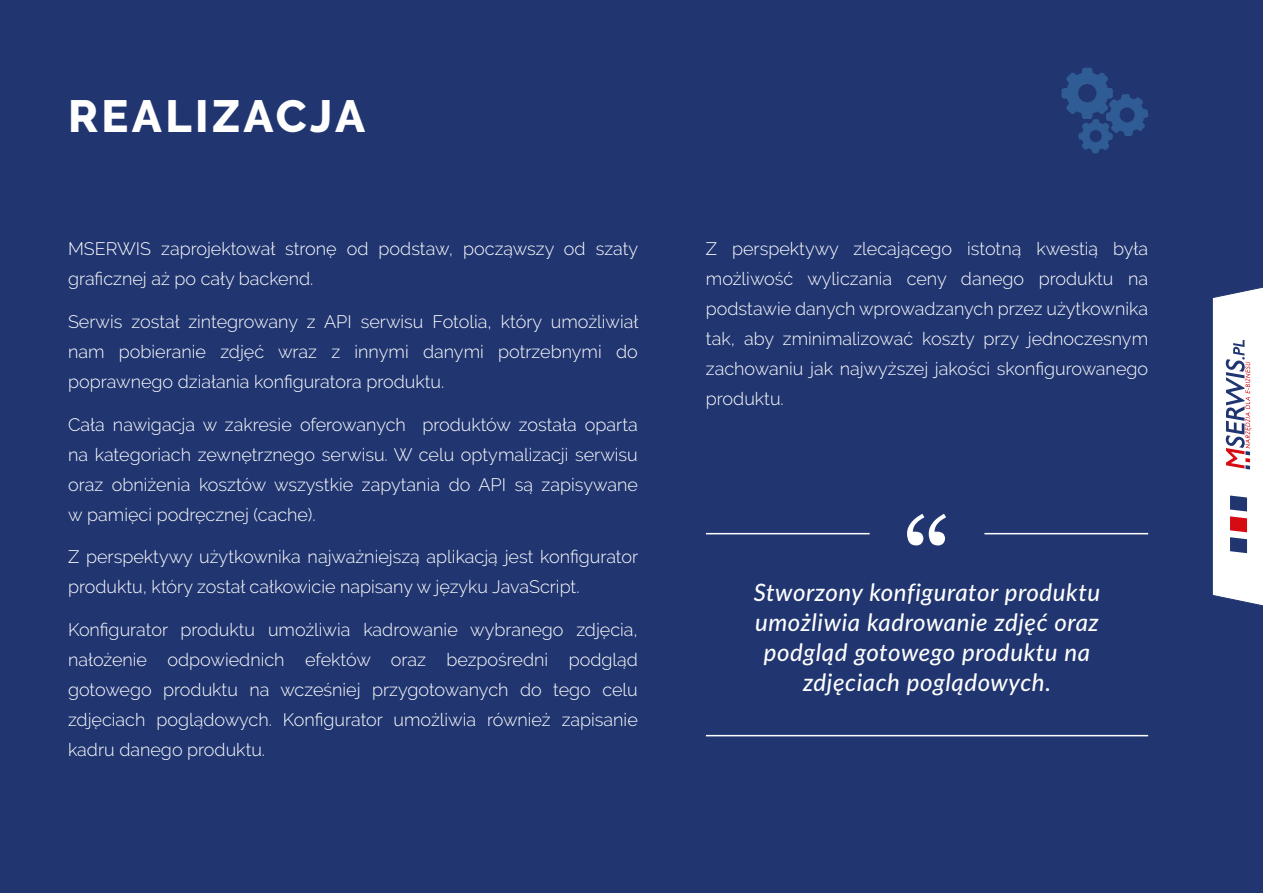
<style>
.page{position:relative;width:1263px;height:893px;background:#213671}
.page>*{position:absolute;margin:0;border:0;box-sizing:border-box;transform-origin:0 0}
.t1{font:120px "Georgia";color:#fff}
.t2{font:800 45px "Raleway";letter-spacing:.075em;color:#fff}
.t3{font:italic 500 24px/30px "Lato";letter-spacing:.025em;color:#fff;text-align:center}
.t4{font:300 18px/30px "Raleway";color:#fff;text-align:justify}
</style>
<div class="page">
<svg style="left:1212px;top:287px;width:51px;height:319px;background:#e0dce4"></svg>
<svg style="left:1061px;top:68px;width:87px;height:85px"></svg>
<hr style="left:706px;top:533px;width:164px;height:1px;background:#fff">
<hr style="left:984px;top:533px;width:164px;height:1px;background:#fff">
<hr style="left:706px;top:735px;width:442px;height:1px;background:#fff">
<p class="t2" style="left:68px;top:90px;width:299px">REALIZACJA</p>
<p class="t4" style="left:68px;top:234px;width:572px">MSERWIS zaprojektował stronę od podstaw, począwszy od szaty graficznej aż po cały backend.</p>
<p class="t4" style="left:68px;top:306px;width:572px">Serwis został zintegrowany z API serwisu Fotolia, który umożliwiał nam pobieranie zdjęć wraz z innymi danymi potrzebnymi do poprawnego działania konfiguratora produktu.</p>
<p class="t4" style="left:68px;top:409px;width:571px">Cała nawigacja w zakresie oferowanych produktów została oparta na kategoriach zewnętrznego serwisu. W celu optymalizacji serwisu oraz obniżenia kosztów wszystkie zapytania do API są zapisywane w pamięci podręcznej (cache).</p>
<p class="t4" style="left:68px;top:542px;width:572px">Z perspektywy użytkownika najważniejszą aplikacją jest konfigurator produktu, który został całkowicie napisany w języku JavaScript.</p>
<p class="t4" style="left:68px;top:615px;width:571px">Konfigurator produktu umożliwia kadrowanie wybranego zdjęcia, nałożenie odpowiednich efektów oraz bezpośredni podgląd gotowego produktu na wcześniej przygotowanych do tego celu zdjęciach poglądowych. Konfigurator umożliwia również zapisanie kadru danego produktu.</p>
<p class="t4" style="left:706px;top:234px;width:444px">Z perspektywy zlecającego istotną kwestią była możliwość wyliczania ceny danego produktu na podstawie danych wprowadzanych przez użytkownika tak, aby zminimalizować koszty przy jednoczesnym zachowaniu jak najwyższej jakości skonfigurowanego produktu.</p>
<p class="t1" style="left:902px;top:474px;width:51px">“</p>
<p class="t3" style="left:754px;top:576px;width:348px">Stworzony konfigurator produktu umożliwia kadrowanie zdjęć oraz podgląd gotowego produktu na zdjęciach poglądowych.</p>
</div>
